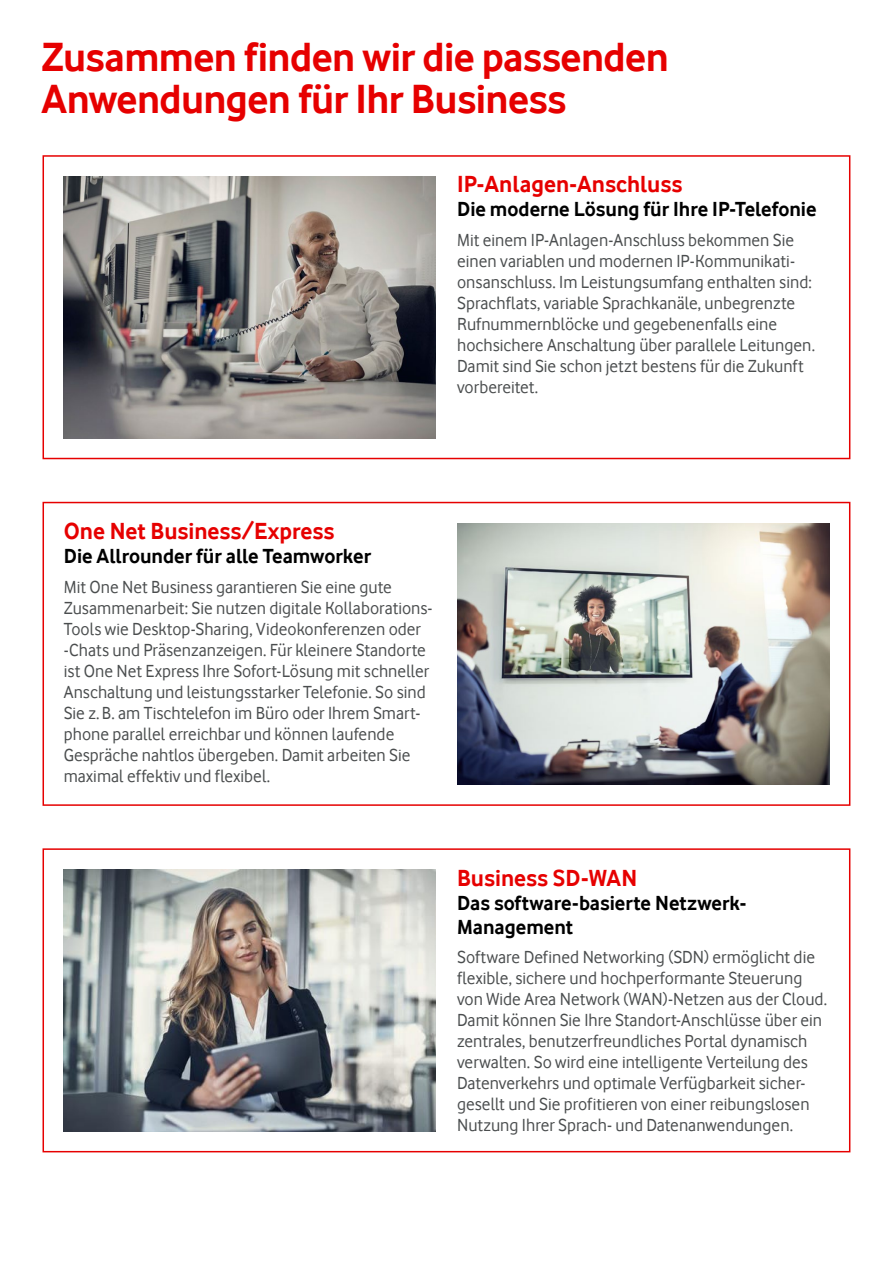
<style>
.page{position:relative;width:893px;height:1263px;background:#fff}
.page>*{position:absolute;margin:0;border:0;box-sizing:border-box;transform-origin:0 0}
.t1{font:700 42px/42px "Vodafone Rg";letter-spacing:-.015em;color:#e60000}
.t2{font:700 24px "Vodafone Rg";color:#e60000}
.t3{font:700 21px/24px "Vodafone Rg";color:#000}
.t4{font:18px/21px "Vodafone Rg";color:#4a4d4e}
</style>
<div class="page">
<div style="left:43px;top:502px;width:807px;height:304px;border:2px solid #e60000"></div>
<img style="left:457px;top:523px;width:372px;height:261px">
<div style="left:43px;top:155px;width:807px;height:304px;border:2px solid #e60000"></div>
<img style="left:64px;top:176px;width:372px;height:262px">
<div style="left:43px;top:848px;width:807px;height:304px;border:2px solid #e60000"></div>
<img style="left:64px;top:870px;width:371px;height:261px">
<h1 class="t1" style="left:41px;top:35px;width:629px">Zusammen finden wir die passenden<br>Anwendungen für Ihr Business</h1>
<h2 class="t2" style="left:457px;top:171px;width:227px">IP-Anlagen-Anschluss</h2>
<p class="t3" style="left:457px;top:197px;width:361px">Die moderne Lösung für Ihre IP-Telefonie</p>
<p class="t4" style="left:457px;top:229px;width:359px">Mit einem IP-Anlagen-Anschluss bekommen Sie einen variablen und modernen IP-Kommunikati&shy;onsanschluss. Im Leistungsumfang enthalten sind:<br>Sprachflats, variable Sprachkanäle, unbegrenzte Rufnummernblöcke und gegebenenfalls eine hochsichere Anschaltung über parallele Leitungen.<br>Damit sind Sie schon jetzt bestens für die Zukunft vorbereitet.</p>
<h2 class="t2" style="left:64px;top:517px;width:272px">One Net Business/Express</h2>
<p class="t3" style="left:64px;top:544px;width:309px">Die Allrounder für alle Teamworker</p>
<p class="t4" style="left:64px;top:576px;width:370px">Mit One Net Business garantieren Sie eine gute Zusammenarbeit: Sie nutzen digitale Kollaborations-Tools wie Desktop-Sharing, Videokonferenzen oder -Chats und Präsenzanzeigen. Für kleinere Standorte ist One Net Express Ihre Sofort-Lösung mit schneller Anschaltung und leistungsstarker Telefonie. So sind Sie z.B. am Tischtelefon im Büro oder Ihrem Smart&shy;phone parallel erreichbar und können laufende Gespräche nahtlos übergeben. Damit arbeiten Sie maximal effektiv und flexibel.</p>
<h2 class="t2" style="left:457px;top:864px;width:182px">Business SD-WAN</h2>
<p class="t3" style="left:457px;top:890px;width:291px">Das software-basierte Netzwerk-<br>Management</p>
<p class="t4" style="left:457px;top:946px;width:372px">Software Defined Networking (SDN) ermöglicht die flexible, sichere und hochperformante Steuerung von Wide Area Network (WAN)-Netzen aus der Cloud.<br>Damit können Sie Ihre Standort-Anschlüsse über ein zentrales, benutzerfreundliches Portal dynamisch verwalten. So wird eine intelligente Verteilung des Datenverkehrs und optimale Verfügbarkeit sicher&shy;gesellt und Sie profitieren von einer reibungslosen Nutzung Ihrer Sprach- und Datenanwendungen.</p>
</div>
